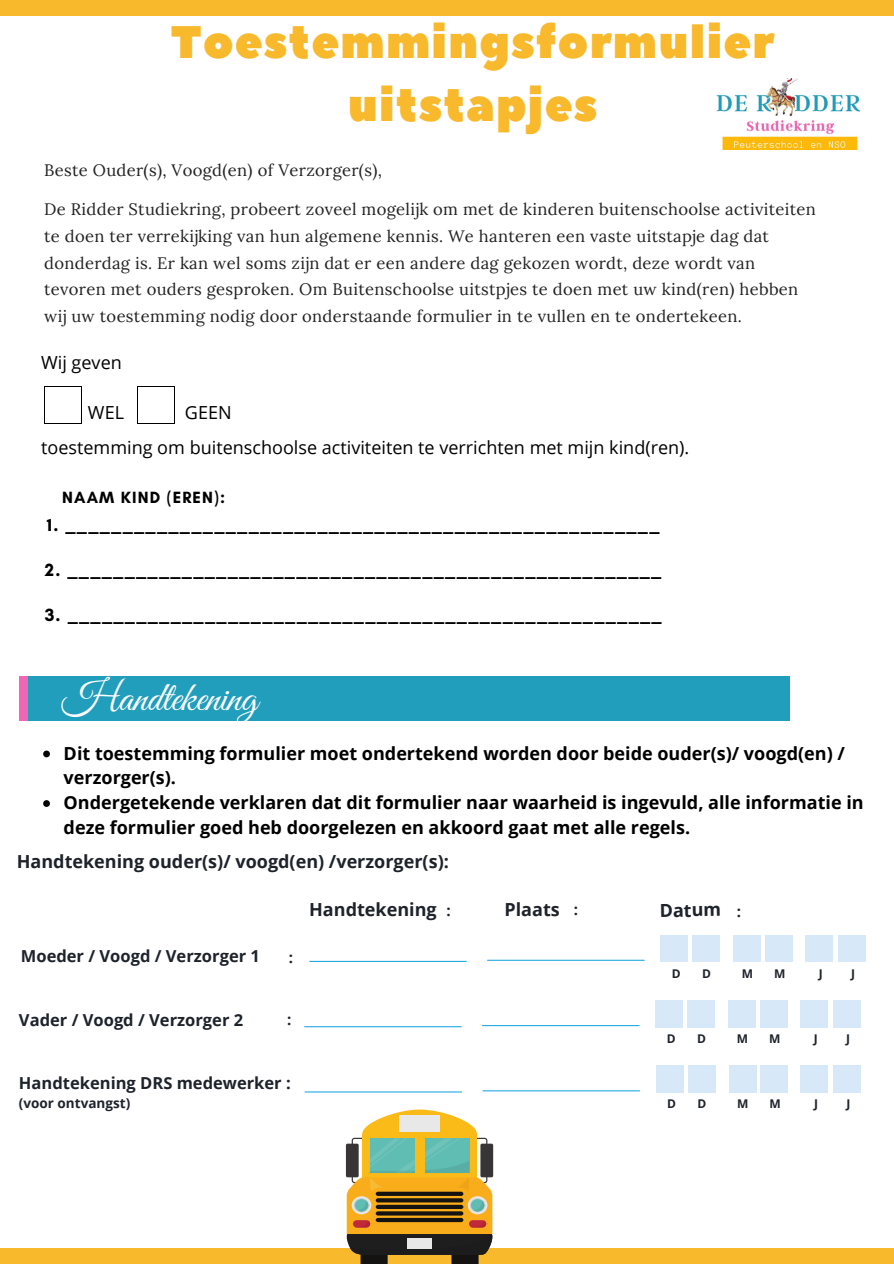
<style>
.page{position:relative;width:894px;height:1264px;background:#fff}
.page>*{position:absolute;margin:0;border:0;box-sizing:border-box;transform-origin:0 0}
.t1{font:45.45px/63px "Peace Sans";letter-spacing:.03em;color:#f8b92d;text-align:center}
.t2{font:41.4px "Great Vibes";color:#fff}
.t3{font:700 18px/24.8px "Open Sans";color:#000}
.t4{font:700 18px "Glacial Indifference";color:#000}
.t5{font:18px/35.1px "Open Sans";color:#000}
.t6{font:700 18px "Open Sans";color:#1e232b}
.t7{font:16.5px/26.8px "Lora";letter-spacing:.02em;color:#222}
.t8{font:700 16.5px "Open Sans";color:#1e232b}
.t9{font:700 16.5px "Glacial Indifference";letter-spacing:.07em;color:#000}
.t10{font:700 15px "Open Sans";color:#1e232b}
.t11{font:700 13.5px "Open Sans";color:#1e232b}
.t12{font:700 12px "Open Sans";color:#1e232b}
</style>
<div class="page">
<div style="left:0;top:0;width:893px;height:1263px;background:#f8b92d"></div>
<div style="left:0;top:17px;width:893px;height:1230px;background:#fff"></div>
<svg style="left:343px;top:1109px;width:153px;height:154px"></svg>
<img style="left:716px;top:79px;width:145px;height:71px">
<div style="left:19px;top:676px;width:18px;height:44px;background:#ef67b4"></div>
<div style="left:28px;top:676px;width:762px;height:44px;background:#219ebc"></div>
<div style="left:660px;top:934px;width:28px;height:28px;background:#d7e9f8"></div>
<div style="left:692px;top:934px;width:28px;height:28px;background:#d7e9f8"></div>
<div style="left:733px;top:934px;width:28px;height:28px;background:#d7e9f8"></div>
<div style="left:764px;top:934px;width:28px;height:28px;background:#d7e9f8"></div>
<div style="left:805px;top:934px;width:27px;height:28px;background:#d7e9f8"></div>
<div style="left:837px;top:934px;width:28px;height:28px;background:#d7e9f8"></div>
<hr style="left:309px;top:960px;width:157px;height:2px;background:#25aae1">
<hr style="left:487px;top:959px;width:157px;height:1px;background:#25aae1">
<div style="left:655px;top:1000px;width:28px;height:27px;background:#d7e9f8"></div>
<div style="left:687px;top:1000px;width:27px;height:27px;background:#d7e9f8"></div>
<div style="left:728px;top:1000px;width:28px;height:27px;background:#d7e9f8"></div>
<div style="left:759px;top:1000px;width:28px;height:27px;background:#d7e9f8"></div>
<div style="left:800px;top:1000px;width:27px;height:27px;background:#d7e9f8"></div>
<div style="left:832px;top:1000px;width:28px;height:27px;background:#d7e9f8"></div>
<hr style="left:304px;top:1026px;width:157px;height:1px;background:#25aae1">
<hr style="left:482px;top:1025px;width:157px;height:1px;background:#25aae1">
<div style="left:655px;top:1065px;width:28px;height:27px;background:#d7e9f8"></div>
<div style="left:687px;top:1065px;width:28px;height:27px;background:#d7e9f8"></div>
<div style="left:728px;top:1065px;width:28px;height:27px;background:#d7e9f8"></div>
<div style="left:760px;top:1065px;width:27px;height:27px;background:#d7e9f8"></div>
<div style="left:800px;top:1065px;width:28px;height:27px;background:#d7e9f8"></div>
<div style="left:832px;top:1065px;width:28px;height:27px;background:#d7e9f8"></div>
<hr style="left:305px;top:1091px;width:156px;height:1px;background:#25aae1">
<hr style="left:482px;top:1090px;width:157px;height:1px;background:#25aae1">
<svg style="left:43px;top:750px;width:7px;height:7px"></svg>
<svg style="left:43px;top:800px;width:7px;height:7px"></svg>
<h1 class="t1" style="left:171px;top:12px;width:605px">Toestemmingsformulier uitstapjes</h1>
<p class="t7" style="left:44px;top:156px;width:339px">Beste Ouder(s), Voogd(en) of Verzorger(s),</p>
<p class="t7" style="left:44px;top:195px;width:773px">De Ridder Studiekring, probeert zoveel mogelijk om met de kinderen buitenschoolse activiteiten te doen ter verrekijking van hun algemene kennis. We hanteren een vaste uitstapje dag dat donderdag is. Er kan wel soms zijn dat er een andere dag gekozen wordt, deze wordt van tevoren met ouders gesproken. Om Buitenschoolse uitstpjes te doen met uw kind(ren) hebben wij uw toestemming nodig door onderstaande formulier in te vullen en te ondertekeen.</p>
<p class="t5" style="left:41px;top:344px;width:82px">Wij geven</p>
<p class="t5" style="left:88px;top:394px;width:38px">WEL</p>
<p class="t5" style="left:41px;top:394px;width:649px;text-indent:144px">GEEN<br>toestemming om buitenschoolse activiteiten te verrichten met mijn kind(ren).</p>
<p class="t9" style="left:62px;top:487px;width:165px">NAAM KIND (EREN):</p>
<p class="t4" style="left:47px;top:514px;width:614px">1. ____________________________________________________</p>
<p class="t4" style="left:45px;top:559px;width:618px">2. ____________________________________________________</p>
<p class="t4" style="left:45px;top:604px;width:618px">3. ____________________________________________________</p>
<h2 class="t2" style="left:62px;top:675px;width:197px">Handtekening</h2>
<p class="t3" style="left:64px;top:740px;width:801px">Dit toestemming formulier moet ondertekend worden door beide ouder(s)/ voogd(en) / verzorger(s).<br>Ondergetekende verklaren dat dit formulier naar waarheid is ingevuld, alle informatie in deze formulier goed heb doorgelezen en akkoord gaat met alle regels.</p>
<p class="t6" style="left:17px;top:848px;width:433px">Handtekening ouder(s)/ voogd(en) /verzorger(s):</p>
<p class="t8" style="left:21px;top:944px;width:240px">Moeder / Voogd / Verzorger 1</p>
<p class="t8" style="left:19px;top:1007px;width:226px">Vader / Voogd / Verzorger 2</p>
<p class="t10" style="left:289px;top:947px;width:6px">:</p>
<p class="t10" style="left:287px;top:1008px;width:6px">:</p>
<p class="t8" style="left:19px;top:1070px;width:273px">Handtekening DRS medewerker :</p>
<p class="t11" style="left:19px;top:1093px;width:113px">(voor ontvangst)</p>
<p class="t6" style="left:309px;top:896px;width:129px">Handtekening</p>
<p class="t6" style="left:504px;top:896px;width:57px">Plaats</p>
<p class="t6" style="left:659px;top:897px;width:63px;rotate:-1deg">Datum</p>
<p class="t10" style="left:446px;top:900px;width:6px">:</p>
<p class="t10" style="left:573px;top:899px;width:6px">:</p>
<p class="t10" style="left:736px;top:900px;width:6px">:</p>
<p class="t12" style="left:671px;top:964px;width:10px">D</p>
<p class="t12" style="left:702px;top:964px;width:10px">D</p>
<p class="t12" style="left:741px;top:964px;width:13px">M</p>
<p class="t12" style="left:774px;top:964px;width:13px">M</p>
<p class="t12" style="left:818px;top:964px;width:5px">J</p>
<p class="t12" style="left:850px;top:964px;width:5px">J</p>
<p class="t12" style="left:666px;top:1030px;width:10px">D</p>
<p class="t12" style="left:696px;top:1030px;width:10px">D</p>
<p class="t12" style="left:736px;top:1030px;width:13px">M</p>
<p class="t12" style="left:769px;top:1030px;width:13px">M</p>
<p class="t12" style="left:813px;top:1030px;width:5px">J</p>
<p class="t12" style="left:845px;top:1030px;width:5px">J</p>
<p class="t12" style="left:667px;top:1095px;width:10px">D</p>
<p class="t12" style="left:697px;top:1095px;width:10px">D</p>
<p class="t12" style="left:737px;top:1095px;width:13px">M</p>
<p class="t12" style="left:769px;top:1095px;width:13px">M</p>
<p class="t12" style="left:814px;top:1095px;width:5px">J</p>
<p class="t12" style="left:846px;top:1095px;width:5px">J</p>
</div>
